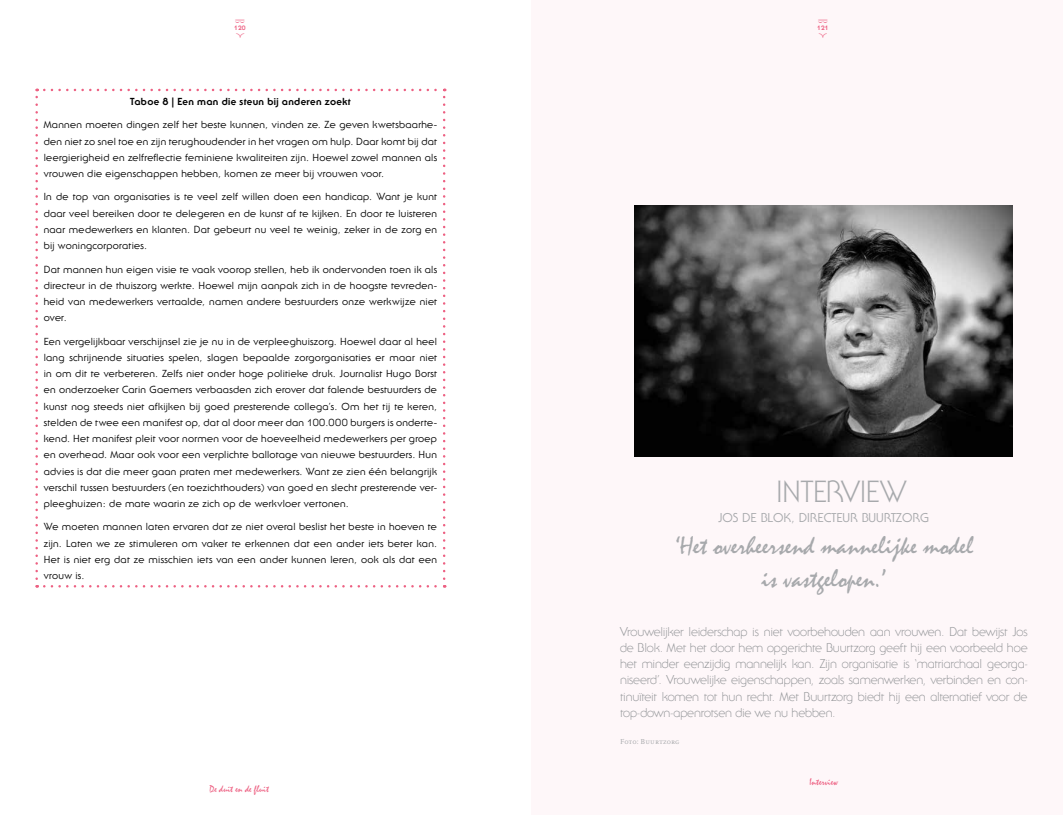
<style>
.page{position:relative;width:1063px;height:815px;background:#fff}
.page>*{position:absolute;margin:0;border:0;box-sizing:border-box;transform-origin:0 0}
.t1{font:300 30px "Serif Gothic";letter-spacing:-.01em;color:#a7a9ac}
.t2{font:26.25px/32.5px "Mistral";color:#a7a9ac;text-align:center}
.t3{font:300 12.5px/16.2px "Serif Gothic";letter-spacing:-.015em;color:#939598;text-align:justify}
.t4{font:12.5px "Serif Gothic";color:#a7a9ac}
.t5{font:10px/16.2px "Serif Gothic";letter-spacing:.02em;color:#000;text-align:justify}
.t6{font:800 10px "Serif Gothic";letter-spacing:.03em;color:#000}
.t7{font:10px "Mistral";color:#ed6082}
.t8{font:7.5px "FF Scala Caps";letter-spacing:.025em;color:#a7a9ac}
.t9{font:800 6.25px "Serif Gothic";color:#ed6082}
</style>
<div class="page">
<div style="left:531px;top:0;width:532px;height:815px;background:#fef7f9"></div>
<svg style="left:35px;top:89px;width:3px;height:490px"></svg>
<svg style="left:44px;top:89px;width:401px;height:490px"></svg>
<svg style="left:44px;top:585px;width:401px;height:3px"></svg>
<img style="left:635px;top:206px;width:378px;height:251px">
<p class="t9" style="left:234px;top:24px;width:13px">120</p>
<p class="t6" style="left:130px;top:95px;width:222px">Taboe 8 | Een man die steun bij anderen zoekt</p>
<p class="t5" style="left:44px;top:117px;width:395px">Mannen moeten dingen zelf het beste kunnen, vinden ze. Ze geven kwetsbaarhe&shy;den niet zo snel toe en zijn terughoudender in het vragen om hulp. Daar komt bij dat leergierigheid en zelfreflectie feminiene kwaliteiten zijn. Hoewel zowel mannen als vrouwen die eigenschappen hebben, komen ze meer bij vrouwen voor.</p>
<p class="t5" style="left:44px;top:189px;width:395px">In de top van organisaties is te veel zelf willen doen een handicap. Want je kunt daar veel bereiken door te delegeren en de kunst af te kijken. En door te luisteren naar medewerkers en klanten. Dat gebeurt nu veel te weinig, zeker in de zorg en bij woningcorporaties.</p>
<p class="t5" style="left:44px;top:261px;width:395px">Dat mannen hun eigen visie te vaak voorop stellen, heb ik ondervonden toen ik als directeur in de thuiszorg werkte. Hoewel mijn aanpak zich in de hoogste tevreden&shy;heid van medewerkers vertaalde, namen andere bestuurders onze werkwijze niet over.</p>
<p class="t5" style="left:44px;top:333px;width:395px">Een vergelijkbaar verschijnsel zie je nu in de verpleeghuiszorg. Hoewel daar al heel lang schrijnende situaties spelen, slagen bepaalde zorgorganisaties er maar niet in om dit te verbeteren. Zelfs niet onder hoge politieke druk. Journalist Hugo Borst en onderzoeker Carin Gaemers verbaasden zich erover dat falende bestuurders de kunst nog steeds niet afkijken bij goed presterende collega’s. Om het tij te keren, stelden de twee een manifest op, dat al door meer dan 100.000 burgers is onderte&shy;kend. Het manifest pleit voor normen voor de hoeveelheid medewerkers per groep en overhead. Maar ook voor een verplichte ballotage van nieuwe bestuurders. Hun advies is dat die meer gaan praten met medewerkers. Want ze zien één belangrijk verschil tussen bestuurders (en toezichthouders) van goed en slecht presterende ver&shy;pleeghuizen: de mate waarin ze zich op de werkvloer vertonen.</p>
<p class="t5" style="left:44px;top:519px;width:395px">We moeten mannen laten ervaren dat ze niet overal beslist het beste in hoeven te zijn. Laten we ze stimuleren om vaker te erkennen dat een ander iets beter kan.<br>Het is niet erg dat ze misschien iets van een ander kunnen leren, ook als dat een vrouw is.</p>
<p class="t7" style="left:210px;top:783px;width:61px">De duit en de fluit</p>
<p class="t9" style="left:817px;top:24px;width:13px">121</p>
<h1 class="t1" style="left:776px;top:474px;width:132px">INTERVIEW</h1>
<p class="t4" style="left:718px;top:510px;width:203px">Jos de Blok, directeur Buurtzorg</p>
<h2 class="t2" style="left:674px;top:531px;width:300px">‘Het overheersend mannelijke model is vastgelopen.’</h2>
<p class="t3" style="left:620px;top:623px;width:409px">Vrouwelijker leiderschap is niet voorbehouden aan vrouwen. Dat bewijst Jos de Blok. Met het door hem opgerichte Buurtzorg geeft hij een voorbeeld hoe het minder eenzijdig mannelijk kan. Zijn organisatie is ‘matriarchaal georga&shy;niseerd’. Vrouwelijke eigenschappen, zoals samenwerken, verbinden en con&shy;tinuïteit komen tot hun recht. Met Buurtzorg biedt hij een alternatief voor de top-down-apenrotsen die we nu hebben.</p>
<p class="t8" style="left:620px;top:737px;width:61px">Foto: Buurtzorg</p>
<p class="t7" style="left:810px;top:776px;width:30px">Interview</p>
</div>
